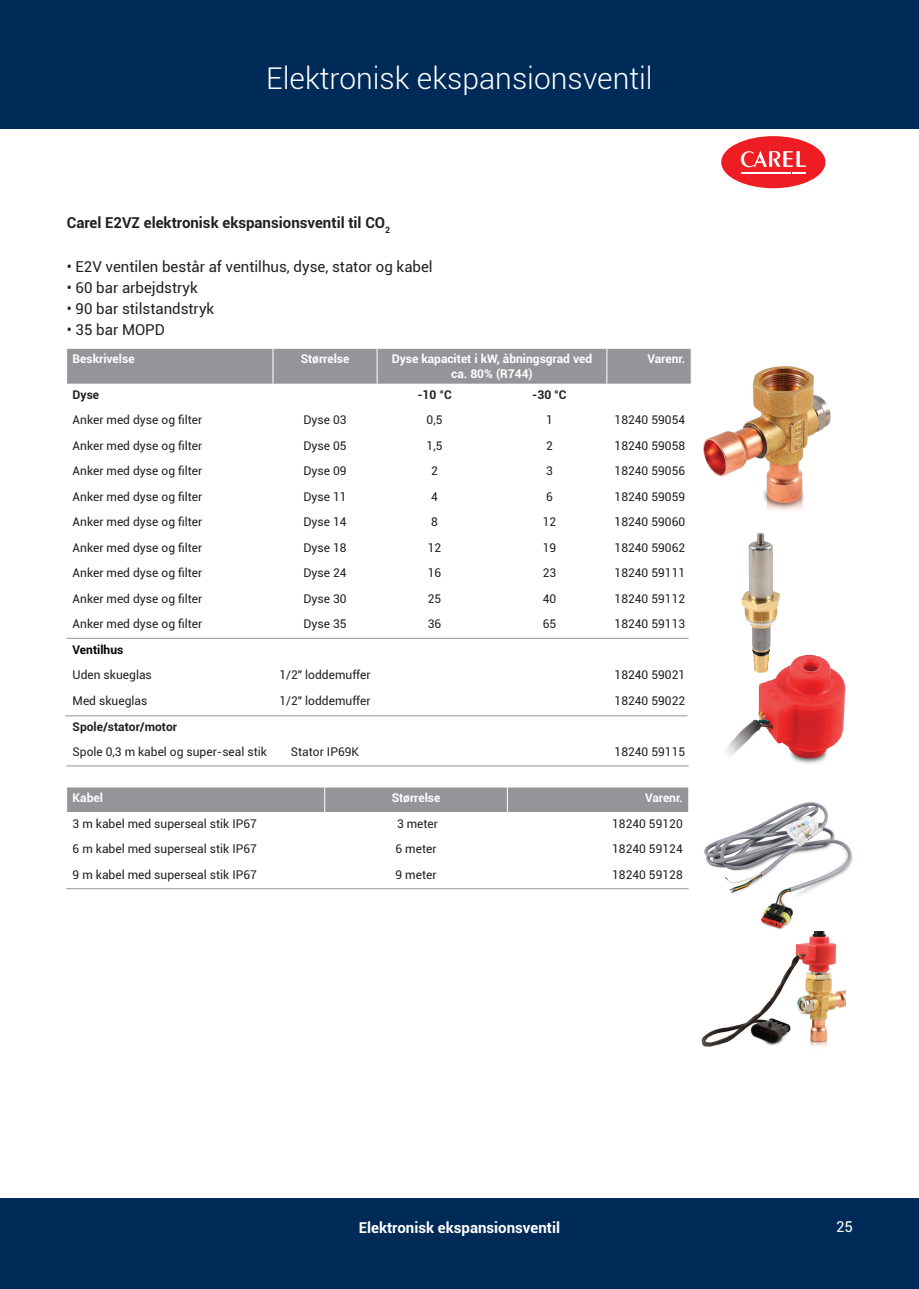
<style>
.page{position:relative;width:919px;height:1289px;background:#fff}
.page>*{position:absolute;margin:0;border:0;box-sizing:border-box;transform-origin:0 0}
.Sidehoved_indholdsfo{font:300 30px "Roboto";color:#fff}
.t1{font:15px "Roboto";color:#231f20}
.Tabel_overskrift{font:700 15px "Roboto";color:#231f20}
.Sidefod_tekst{font:700 15px "Roboto";color:#fff}
.t2{font:15px "Roboto";color:#fff}
.t3{font:12px "Roboto";color:#231f20}
.t4{font:700 12px/14.4px "Roboto";color:#fff;text-align:center}
.t5{font:700 12px "Roboto";color:#231f20}
.t6{font:700 12px "Roboto";color:#000}
</style>
<div class="page">
<div style="left:0;top:1198px;width:918px;height:90px;background:#002b58"></div>
<div style="left:0;top:0;width:918px;height:129px;background:#002b58"></div>
<div style="left:721px;top:136px;width:104px;height:52px;background:#ee1d23;border-radius:50%"></div>
<svg style="left:740px;top:151px;width:65px;height:23px"></svg>
<div style="left:67px;top:787px;width:622px;height:25px;background:#939598"></div>
<img style="left:701px;top:931px;width:144px;height:116px">
<div style="left:67px;top:349px;width:623px;height:34px;background:#939598"></div>
<hr style="left:273px;top:348px;width:1px;height:35px;background:#fff">
<hr style="left:377px;top:348px;width:1px;height:35px;background:#fff">
<hr style="left:606px;top:348px;width:1px;height:35px;background:#fff">
<img style="left:725px;top:654px;width:121px;height:110px">
<img style="left:704px;top:802px;width:149px;height:128px">
<img style="left:703px;top:366px;width:128px;height:145px">
<img style="left:741px;top:532px;width:39px;height:140px">
<hr style="left:66px;top:638px;width:622px;height:1px;background:#939598">
<hr style="left:66px;top:765px;width:622px;height:1px;background:#939598">
<hr style="left:66px;top:888px;width:622px;height:1px;background:#939598">
<hr style="left:65px;top:715px;width:622px;height:1px;background:#939598">
<p class="Sidehoved_indholdsfo" style="left:266px;top:58px;width:388px">Elektronisk ekspansionsventil</p>
<p class="Tabel_overskrift" style="left:67px;top:212px;width:325px">Carel E2VZ elektronisk ekspansionsventil til CO<sub>2</sub></p>
<p class="t1" style="left:67px;top:256px;width:367px">• E2V ventilen består af ventilhus, dyse, stator og kabel</p>
<p class="t1" style="left:67px;top:277px;width:132px">• 60 bar arbejdstryk</p>
<p class="t1" style="left:67px;top:298px;width:149px">• 90 bar stilstandstryk</p>
<p class="t1" style="left:67px;top:319px;width:100px">• 35 bar MOPD</p>
<p class="t4" style="left:73px;top:351px;width:63px">Beskrivelse</p>
<p class="t4" style="left:301px;top:351px;width:50px">Størrelse</p>
<p class="t4" style="left:392px;top:351px;width:202px">Dyse kapacitet i kW, åbningsgrad ved ca. 80% (R744)</p>
<p class="t4" style="left:647px;top:351px;width:39px">Varenr.</p>
<p class="t5" style="left:73px;top:386px;width:28px">Dyse</p>
<p class="t5" style="left:417px;top:386px;width:36px">-10 °C</p>
<p class="t5" style="left:532px;top:386px;width:36px">-30 °C</p>
<p class="t3" style="left:73px;top:411px;width:131px">Anker med dyse og filter</p>
<p class="t3" style="left:303px;top:411px;width:45px">Dyse 03</p>
<p class="t3" style="left:426px;top:411px;width:17px">0,5</p>
<p class="t3" style="left:546px;top:411px;width:8px">1</p>
<p class="t3" style="left:614px;top:411px;width:72px">18240 59054</p>
<p class="t3" style="left:73px;top:437px;width:131px">Anker med dyse og filter</p>
<p class="t3" style="left:303px;top:437px;width:45px">Dyse 05</p>
<p class="t3" style="left:426px;top:437px;width:17px">1,5</p>
<p class="t3" style="left:546px;top:437px;width:8px">2</p>
<p class="t3" style="left:614px;top:437px;width:72px">18240 59058</p>
<p class="t3" style="left:73px;top:462px;width:131px">Anker med dyse og filter</p>
<p class="t3" style="left:303px;top:462px;width:45px">Dyse 09</p>
<p class="t3" style="left:431px;top:462px;width:8px">2</p>
<p class="t3" style="left:546px;top:462px;width:8px">3</p>
<p class="t3" style="left:614px;top:462px;width:72px">18240 59056</p>
<p class="t3" style="left:73px;top:488px;width:131px">Anker med dyse og filter</p>
<p class="t3" style="left:303px;top:488px;width:45px">Dyse 11</p>
<p class="t3" style="left:431px;top:488px;width:8px">4</p>
<p class="t3" style="left:546px;top:488px;width:8px">6</p>
<p class="t3" style="left:614px;top:488px;width:72px">18240 59059</p>
<p class="t3" style="left:73px;top:513px;width:131px">Anker med dyse og filter</p>
<p class="t3" style="left:303px;top:513px;width:45px">Dyse 14</p>
<p class="t3" style="left:431px;top:513px;width:8px">8</p>
<p class="t3" style="left:542px;top:513px;width:15px">12</p>
<p class="t3" style="left:614px;top:513px;width:72px">18240 59060</p>
<p class="t3" style="left:73px;top:539px;width:131px">Anker med dyse og filter</p>
<p class="t3" style="left:303px;top:539px;width:45px">Dyse 18</p>
<p class="t3" style="left:428px;top:539px;width:15px">12</p>
<p class="t3" style="left:542px;top:539px;width:15px">19</p>
<p class="t3" style="left:614px;top:539px;width:72px">18240 59062</p>
<p class="t3" style="left:73px;top:564px;width:131px">Anker med dyse og filter</p>
<p class="t3" style="left:303px;top:564px;width:45px">Dyse 24</p>
<p class="t3" style="left:428px;top:564px;width:15px">16</p>
<p class="t3" style="left:542px;top:564px;width:15px">23</p>
<p class="t3" style="left:614px;top:564px;width:72px">18240 59111</p>
<p class="t3" style="left:73px;top:590px;width:131px">Anker med dyse og filter</p>
<p class="t3" style="left:303px;top:590px;width:45px">Dyse 30</p>
<p class="t3" style="left:428px;top:590px;width:15px">25</p>
<p class="t3" style="left:542px;top:590px;width:15px">40</p>
<p class="t3" style="left:614px;top:590px;width:72px">18240 59112</p>
<p class="t3" style="left:73px;top:615px;width:131px">Anker med dyse og filter</p>
<p class="t3" style="left:303px;top:615px;width:45px">Dyse 35</p>
<p class="t3" style="left:428px;top:615px;width:15px">36</p>
<p class="t3" style="left:542px;top:615px;width:15px">65</p>
<p class="t3" style="left:614px;top:615px;width:72px">18240 59113</p>
<p class="t6" style="left:73px;top:641px;width:52px">Ventilhus</p>
<p class="t3" style="left:73px;top:666px;width:81px">Uden skueglas</p>
<p class="t3" style="left:279px;top:666px;width:93px">1/2" loddemuffer</p>
<p class="t3" style="left:614px;top:666px;width:72px">18240 59021</p>
<p class="t3" style="left:73px;top:692px;width:76px">Med skueglas</p>
<p class="t3" style="left:279px;top:692px;width:93px">1/2" loddemuffer</p>
<p class="t3" style="left:614px;top:692px;width:72px">18240 59022</p>
<p class="t5" style="left:73px;top:717px;width:106px">Spole/stator/motor</p>
<p class="t3" style="left:73px;top:743px;width:196px">Spole 0,3 m kabel og super-seal stik</p>
<p class="t3" style="left:291px;top:743px;width:70px">Stator IP69K</p>
<p class="t3" style="left:614px;top:743px;width:72px">18240 59115</p>
<p class="t4" style="left:73px;top:790px;width:32px">Kabel</p>
<p class="t4" style="left:391px;top:790px;width:50px">Størrelse</p>
<p class="t4" style="left:645px;top:790px;width:39px">Varenr.</p>
<p class="t3" style="left:73px;top:814px;width:186px">3 m kabel med superseal stik IP67</p>
<p class="t3" style="left:397px;top:814px;width:43px">3 meter</p>
<p class="t3" style="left:612px;top:814px;width:72px">18240 59120</p>
<p class="t3" style="left:73px;top:840px;width:186px">6 m kabel med superseal stik IP67</p>
<p class="t3" style="left:395px;top:840px;width:43px">6 meter</p>
<p class="t3" style="left:612px;top:840px;width:72px">18240 59124</p>
<p class="t3" style="left:73px;top:865px;width:186px">9 m kabel med superseal stik IP67</p>
<p class="t3" style="left:395px;top:865px;width:43px">9 meter</p>
<p class="t3" style="left:612px;top:865px;width:72px">18240 59128</p>
<p class="Sidefod_tekst" style="left:359px;top:1217px;width:203px">Elektronisk ekspansionsventil</p>
<p class="t2" style="left:836px;top:1216px;width:18px">25</p>
</div>
